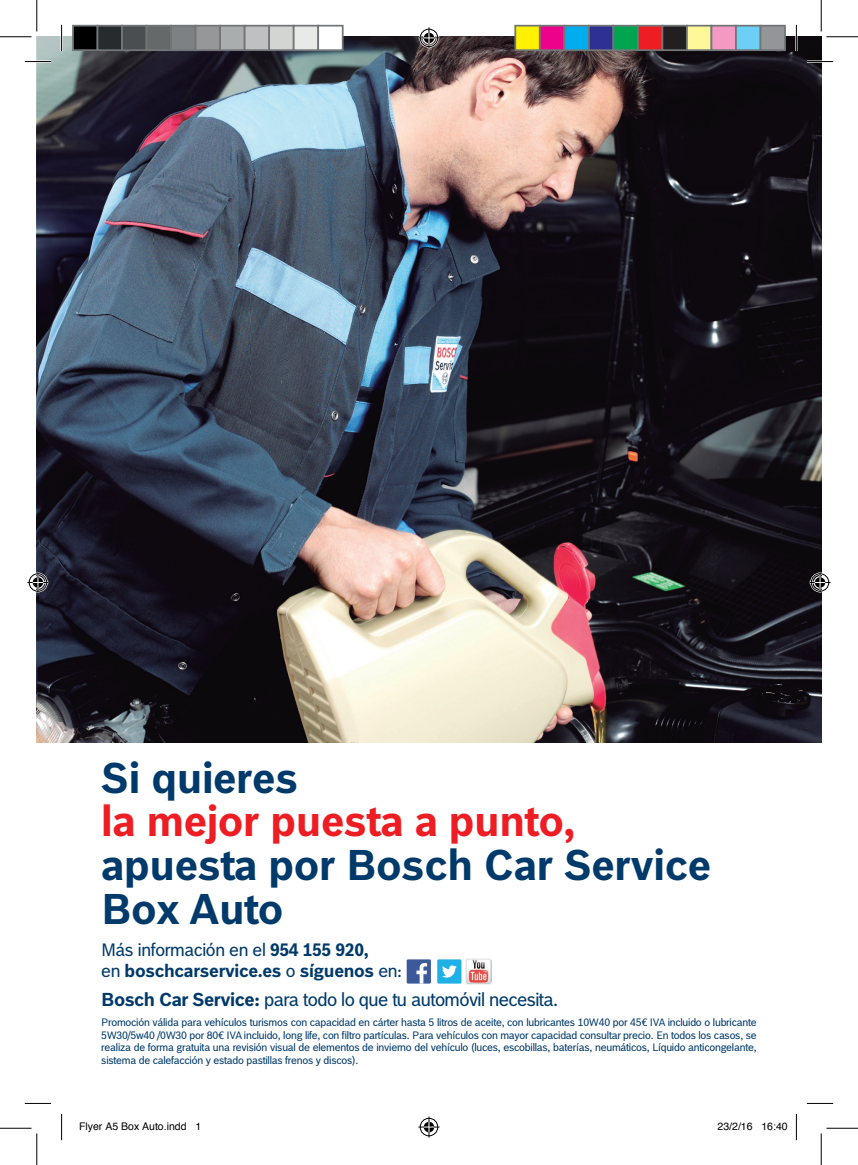
<style>
.page{position:relative;width:858px;height:1165px;background:#fff}
.page>*{position:absolute;margin:0;border:0;box-sizing:border-box;transform-origin:0 0}
.t1{font:700 42px/43.8px "Bosch Office Sans";letter-spacing:-.01em;color:#003a6a}
.t2{font:700 42px "Bosch Office Sans";letter-spacing:-.01em;color:#ee1d23}
.t3{font:18.38px "Bosch Office Sans";letter-spacing:-.03em;color:#003a6a}
.t4{font:700 17.5px/21px "Bosch Office Sans";letter-spacing:-.02em;color:#003a6a}
.t5{font:10.5px/12.6px "Bosch Office Sans";letter-spacing:-.02em;color:#003a6a;text-align:justify}
.t6{font:10.5px "Helvetica";color:#000001}
.s1{font-weight:400}
.s2{font-weight:700}
</style>
<div class="page">
<img style="left:37px;top:37px;width:784px;height:706px">
<img style="left:465px;top:959px;width:26px;height:25px">
<div style="left:406px;top:959px;width:25px;height:24px;background:#3c5a99"></div>
<svg style="left:416px;top:963px;width:11px;height:20px"></svg>
<div style="left:437px;top:959px;width:24px;height:24px;background:#1fb0e6"></div>
<svg style="left:442px;top:965px;width:14px;height:12px"></svg>
<hr style="left:25px;top:60px;width:26px;height:3px;background:#fff">
<hr style="left:806px;top:60px;width:26px;height:3px;background:#fff">
<hr style="left:60px;top:25px;width:3px;height:26px;background:#fff">
<hr style="left:795px;top:25px;width:2px;height:26px;background:#fff">
<svg style="left:25px;top:61px;width:26px;height:1px"></svg>
<svg style="left:806px;top:61px;width:26px;height:1px"></svg>
<svg style="left:25px;top:1103px;width:26px;height:1px"></svg>
<svg style="left:806px;top:1103px;width:26px;height:1px"></svg>
<svg style="left:61px;top:25px;width:1px;height:26px"></svg>
<svg style="left:61px;top:1114px;width:1px;height:26px"></svg>
<svg style="left:795px;top:25px;width:1px;height:26px"></svg>
<svg style="left:795px;top:1114px;width:1px;height:26px"></svg>
<hr style="left:0;top:36px;width:32px;height:1px;background:#000001">
<hr style="left:826px;top:36px;width:31px;height:1px;background:#000001">
<hr style="left:0;top:1128px;width:32px;height:1px;background:#000001">
<hr style="left:826px;top:1128px;width:31px;height:1px;background:#000001">
<hr style="left:36px;top:0;width:1px;height:32px;background:#000001">
<hr style="left:36px;top:1133px;width:1px;height:32px;background:#000001">
<hr style="left:820px;top:0;width:1px;height:32px;background:#000001">
<hr style="left:820px;top:1133px;width:1px;height:32px;background:#000001">
<svg style="left:418px;top:27px;width:21px;height:21px"></svg>
<svg style="left:418px;top:1116px;width:21px;height:21px"></svg>
<svg style="left:27px;top:572px;width:21px;height:21px"></svg>
<svg style="left:809px;top:572px;width:21px;height:21px"></svg>
<div style="left:73px;top:26px;width:24px;height:24px;background:#000001"></div>
<div style="left:72px;top:25px;width:26px;height:26px;border:2px solid #727678"></div>
<div style="left:97px;top:26px;width:25px;height:24px;background:#262b2e"></div>
<div style="left:97px;top:25px;width:26px;height:26px;border:2px solid #727678"></div>
<div style="left:122px;top:26px;width:24px;height:24px;background:#4b4e50"></div>
<div style="left:121px;top:25px;width:26px;height:26px;border:2px solid #727678"></div>
<div style="left:146px;top:26px;width:25px;height:24px;background:#65696a"></div>
<div style="left:146px;top:25px;width:26px;height:26px;border:2px solid #727678"></div>
<div style="left:171px;top:26px;width:24px;height:24px;background:#7e8183"></div>
<div style="left:170px;top:25px;width:26px;height:26px;border:2px solid #727678"></div>
<div style="left:195px;top:26px;width:25px;height:24px;background:#959798"></div>
<div style="left:195px;top:25px;width:26px;height:26px;border:2px solid #727678"></div>
<div style="left:220px;top:26px;width:24px;height:24px;background:#a9adad"></div>
<div style="left:219px;top:25px;width:26px;height:26px;border:2px solid #727678"></div>
<div style="left:244px;top:26px;width:25px;height:24px;background:#bec0c1"></div>
<div style="left:244px;top:25px;width:26px;height:26px;border:2px solid #727678"></div>
<div style="left:269px;top:26px;width:24px;height:24px;background:#d3d5d3"></div>
<div style="left:268px;top:25px;width:26px;height:26px;border:2px solid #727678"></div>
<div style="left:293px;top:26px;width:25px;height:24px;background:#e8eae8"></div>
<div style="left:293px;top:25px;width:26px;height:26px;border:2px solid #727678"></div>
<div style="left:318px;top:26px;width:24px;height:24px;background:#fff"></div>
<div style="left:317px;top:25px;width:26px;height:26px;border:2px solid #727678"></div>
<div style="left:515px;top:26px;width:24px;height:24px;background:#fff101"></div>
<div style="left:514px;top:25px;width:26px;height:26px;border:2px solid #727678"></div>
<div style="left:539px;top:26px;width:25px;height:24px;background:#ed028c"></div>
<div style="left:538px;top:25px;width:27px;height:26px;border:2px solid #727678"></div>
<div style="left:564px;top:26px;width:24px;height:24px;background:#00aeef"></div>
<div style="left:563px;top:25px;width:26px;height:26px;border:2px solid #727678"></div>
<div style="left:588px;top:26px;width:25px;height:24px;background:#2e3092"></div>
<div style="left:587px;top:25px;width:27px;height:26px;border:2px solid #727678"></div>
<div style="left:613px;top:26px;width:24px;height:24px;background:#00a54f"></div>
<div style="left:612px;top:25px;width:26px;height:26px;border:2px solid #727678"></div>
<div style="left:637px;top:26px;width:25px;height:24px;background:#ee1d23"></div>
<div style="left:636px;top:25px;width:27px;height:26px;border:2px solid #727678"></div>
<div style="left:662px;top:26px;width:24px;height:24px;background:#231f20"></div>
<div style="left:661px;top:25px;width:26px;height:26px;border:2px solid #727678"></div>
<div style="left:686px;top:26px;width:25px;height:24px;background:#fff79a"></div>
<div style="left:685px;top:25px;width:27px;height:26px;border:2px solid #727678"></div>
<div style="left:711px;top:26px;width:24px;height:24px;background:#f499c2"></div>
<div style="left:710px;top:25px;width:26px;height:26px;border:2px solid #727678"></div>
<div style="left:735px;top:26px;width:25px;height:24px;background:#6bcff6"></div>
<div style="left:734px;top:25px;width:27px;height:26px;border:2px solid #727678"></div>
<div style="left:760px;top:26px;width:24px;height:24px;background:#939598"></div>
<div style="left:759px;top:25px;width:26px;height:26px;border:2px solid #727678"></div>
<h1 class="t1" style="left:101px;top:756px;width:199px">Si quieres</h1>
<h1 class="t2" style="left:101px;top:795px;width:475px">la mejor puesta a punto,</h1>
<h1 class="t1" style="left:101px;top:843px;width:611px">apuesta por Bosch Car Service<br>Box Auto</h1>
<h3 class="t4" style="left:101px;top:939px;width:302px"><span class="s1">Más información en el</span> 954 155 920,<br><span class="s1">en</span> boschcarservice.es <span class="s1">o</span> síguenos <span class="s1">en:</span></h3>
<p class="t5" style="left:101px;top:1016px;width:656px">Promoción válida para vehículos turismos con capacidad en cárter hasta 5 litros de aceite, con lubricantes 10W40 por 45€ IVA incluido o lubricante 5W30/5w40 /0W30 por 80€ IVA incluido, long life, con filtro partículas. Para vehículos con mayor capacidad consultar precio. En todos los casos, se realiza de forma gratuita una revisión visual de elementos de invierno del vehículo (luces, escobillas, baterías, neumáticos, Líquido anticongelante, sistema de calefacción y estado pastillas frenos y discos).</p>
<h2 class="t3" style="left:101px;top:988px;width:458px"><span class="s2">Bosch Car Service:</span> para todo lo que tu automóvil necesita.</h2>
<p class="t6" style="left:79px;top:1118px;width:123px">Flyer A5 Box Auto.indd 1</p>
<p class="t6" style="left:717px;top:1118px;width:72px">23/2/16 16:40</p>
</div>
